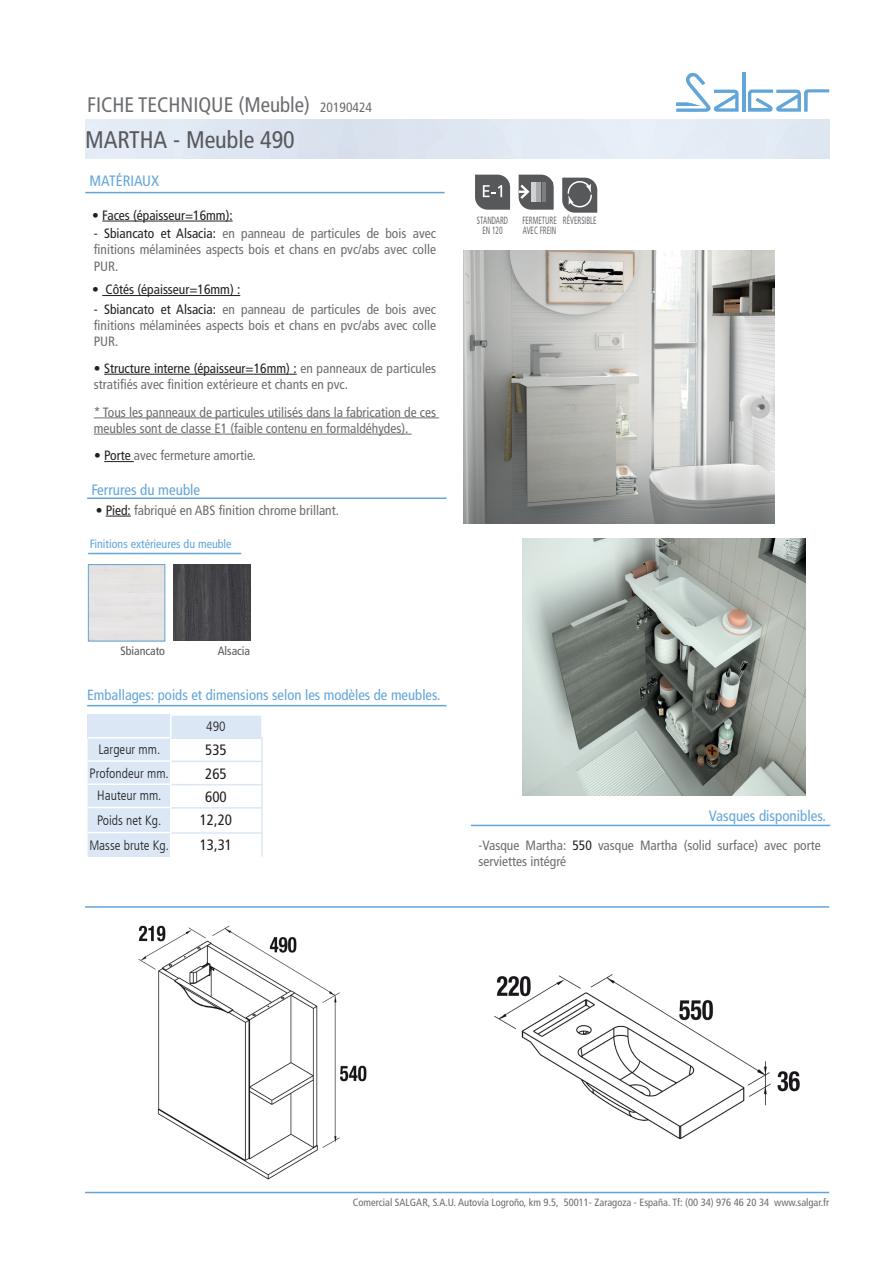
<style>
.page{position:relative;width:893px;height:1263px;background:#fff}
.page>*{position:absolute;margin:0;border:0;box-sizing:border-box;transform-origin:0 0}
.t1{font:condensed 24px "Frutiger LT";color:#57585a}
.t2{font:condensed 21px "Frutiger LT";color:#6c6d70}
.t3{font:condensed 15px "Frutiger LT";color:#62a5d9}
.t4{font:condensed 15px "Frutiger LT";color:#231f20}
.t5{font:condensed 14.7px "Frutiger LT";color:#62a5d9}
.t6{font:condensed 13.5px/16.2px "Frutiger LT";color:#6c6d70}
.t7{font:300 condensed 13.5px "Frutiger LT";color:#231f20}
.t8{font:condensed 13.5px "Frutiger LT";color:#231f20}
.t9{font:condensed 12px "Frutiger LT";color:#62a5d9}
.t10{font:condensed 12px "Frutiger LT";color:#57585a}
.t11{font:condensed 10.5px "Frutiger LT";color:#6c6d70}
.t12{font:condensed 10.5px "Frutiger LT";color:#6c6d70;scale:.7 1}
.s1{font-size:13.5px}
.s2{color:#231f20}
</style>
<div class="page">
<hr style="left:742px;top:72px;width:3px;height:40px;background:#62a5d9">
<svg style="left:676px;top:72px;width:63px;height:40px"></svg>
<svg style="left:748px;top:89px;width:81px;height:23px"></svg>
<hr style="left:85px;top:1192px;width:744px;height:1px;background:#62a5d9">
<img style="left:522px;top:538px;width:284px;height:257px">
<svg style="left:475px;top:175px;width:35px;height:35px"></svg>
<svg style="left:518px;top:175px;width:36px;height:35px"></svg>
<div style="left:170px;top:715px;width:92px;height:23px;background:#dbe7f5"></div>
<hr style="left:261px;top:716px;width:2px;height:21px;background:#fff">
<hr style="left:169px;top:714px;width:94px;height:2px;background:#fff">
<hr style="left:169px;top:737px;width:94px;height:2px;background:#dbe7f5">
<hr style="left:261px;top:739px;width:2px;height:22px;background:#dbe7f5">
<hr style="left:170px;top:761px;width:93px;height:1px;background:#dbe7f5">
<hr style="left:261px;top:762px;width:2px;height:22px;background:#dbe7f5">
<hr style="left:170px;top:784px;width:93px;height:1px;background:#dbe7f5">
<hr style="left:261px;top:785px;width:2px;height:22px;background:#dbe7f5">
<hr style="left:170px;top:807px;width:93px;height:2px;background:#dbe7f5">
<hr style="left:261px;top:809px;width:2px;height:23px;background:#dbe7f5">
<hr style="left:170px;top:832px;width:93px;height:2px;background:#dbe7f5">
<hr style="left:261px;top:834px;width:2px;height:23px;background:#dbe7f5">
<hr style="left:85px;top:906px;width:744px;height:2px;background:#62a5d9">
<img style="left:463px;top:251px;width:311px;height:272px">
<svg style="left:562px;top:178px;width:35px;height:35px"></svg>
<img style="left:138px;top:925px;width:229px;height:255px">
<img style="left:494px;top:974px;width:306px;height:166px">
<hr style="left:471px;top:825px;width:359px;height:1px;background:#62a5d9">
<hr style="left:87px;top:705px;width:359px;height:1px;background:#62a5d9">
<div style="left:88px;top:714px;width:83px;height:24px;background:#dbe7f5"></div>
<svg style="left:88px;top:715px;width:83px;height:142px"></svg>
<hr style="left:85px;top:192px;width:360px;height:1px;background:#62a5d9">
<svg style="left:106px;top:516px;width:25px;height:1px"></svg>
<hr style="left:102px;top:221px;width:131px;height:1px;background:#231f20">
<hr style="left:102px;top:295px;width:138px;height:1px;background:#231f20">
<hr style="left:104px;top:374px;width:193px;height:1px;background:#231f20">
<hr style="left:94px;top:418px;width:345px;height:1px;background:#6c6d70">
<hr style="left:94px;top:434px;width:318px;height:1px;background:#6c6d70">
<hr style="left:87px;top:497px;width:359px;height:2px;background:#62a5d9">
<hr style="left:104px;top:461px;width:30px;height:1px;background:#231f20">
<div style="left:88px;top:564px;width:77px;height:77px;border:1px solid #62a5d9"></div>
<img style="left:174px;top:564px;width:76px;height:77px">
<hr style="left:88px;top:553px;width:153px;height:1px;background:#62a5d9">
<p class="t2" style="left:87px;top:92px;width:286px">FICHE TECHNIQUE (Meuble) <span class="s1">20190424</span></p>
<p class="t1" style="left:85px;top:126px;width:211px">MARTHA - Meuble 490</p>
<p class="t3" style="left:90px;top:172px;width:71px">MATÉRIAUX</p>
<p class="t8" style="left:92px;top:207px;width:142px">• Faces (épaisseur=16mm):</p>
<p class="t6" style="left:94px;top:225px;width:344px;text-align:justify"><span class="s2">- Sbiancato et Alsacia:</span> en panneau de particules de bois avec finitions mélaminées aspects bois et chans en pvc/abs avec colle PUR.</p>
<p class="t8" style="left:92px;top:282px;width:149px">• Côtés (épaisseur=16mm) :</p>
<p class="t6" style="left:94px;top:301px;width:344px;text-align:justify"><span class="s2">- Sbiancato et Alsacia:</span> en panneau de particules de bois avec finitions mélaminées aspects bois et chans en pvc/abs avec colle PUR.</p>
<p class="t6" style="left:94px;top:360px;width:344px"><span class="s2">• Structure interne (épaisseur=16mm) :</span> en panneaux de particules stratifiés avec finition extérieure et chants en pvc.</p>
<p class="t6" style="left:94px;top:404px;width:344px">* Tous les panneaux de particules utilisés dans la fabrication de ces meubles sont de classe E1 (faible contenu en formaldéhydes).</p>
<p class="t6" style="left:94px;top:448px;width:163px"><span class="s2">• Porte</span> avec fermeture amortie.</p>
<p class="t3" style="left:91px;top:481px;width:110px">Ferrures du meuble</p>
<p class="t6" style="left:96px;top:502px;width:245px"><span class="s2">• Pied:</span> fabriqué en ABS finition chrome brillant.</p>
<p class="t9" style="left:90px;top:537px;width:143px">Finitions extérieures du meuble</p>
<p class="t12" style="left:477px;top:214px;width:46px">STANDARD</p>
<p class="t12" style="left:563px;top:214px;width:50px">RÉVERSIBLE</p>
<p class="t12" style="left:482px;top:224px;width:30px">EN 120</p>
<p class="t12" style="left:522px;top:214px;width:51px">FERMETURE</p>
<p class="t12" style="left:523px;top:224px;width:49px">AVEC FREIN</p>
<p class="t10" style="left:120px;top:643px;width:46px">Sbiancato</p>
<p class="t10" style="left:218px;top:643px;width:34px">Alsacia</p>
<p class="t5" style="left:87px;top:686px;width:355px">Emballages: poids et dimensions selon les modèles de meubles.</p>
<p class="t7" style="left:98px;top:741px;width:64px">Largeur mm.</p>
<p class="t7" style="left:90px;top:765px;width:81px">Profondeur mm.</p>
<p class="t7" style="left:97px;top:788px;width:66px">Hauteur mm.</p>
<p class="t7" style="left:97px;top:813px;width:66px">Poids net Kg.</p>
<p class="t7" style="left:89px;top:838px;width:81px">Masse brute Kg.</p>
<p class="t7" style="left:206px;top:719px;width:21px">490</p>
<p class="t4" style="left:205px;top:741px;width:23px">535</p>
<p class="t4" style="left:205px;top:765px;width:23px">265</p>
<p class="t4" style="left:205px;top:788px;width:23px">600</p>
<p class="t4" style="left:200px;top:811px;width:34px">12,20</p>
<p class="t4" style="left:200px;top:836px;width:34px">13,31</p>
<p class="t3" style="left:709px;top:807px;width:119px">Vasques disponibles.</p>
<p class="t6" style="left:478px;top:837px;width:344px">-Vasque Martha: <span class="s2">550</span> vasque Martha (solid surface) avec porte serviettes intégré</p>
<p class="t11" style="left:353px;top:1196px;width:478px">Comercial SALGAR, S.A.U. Autovía Logroño, km 9.5, 50011- Zaragoza - España. Tf: (00 34) 976 46 20 34 www.salgar.fr</p>
</div>
